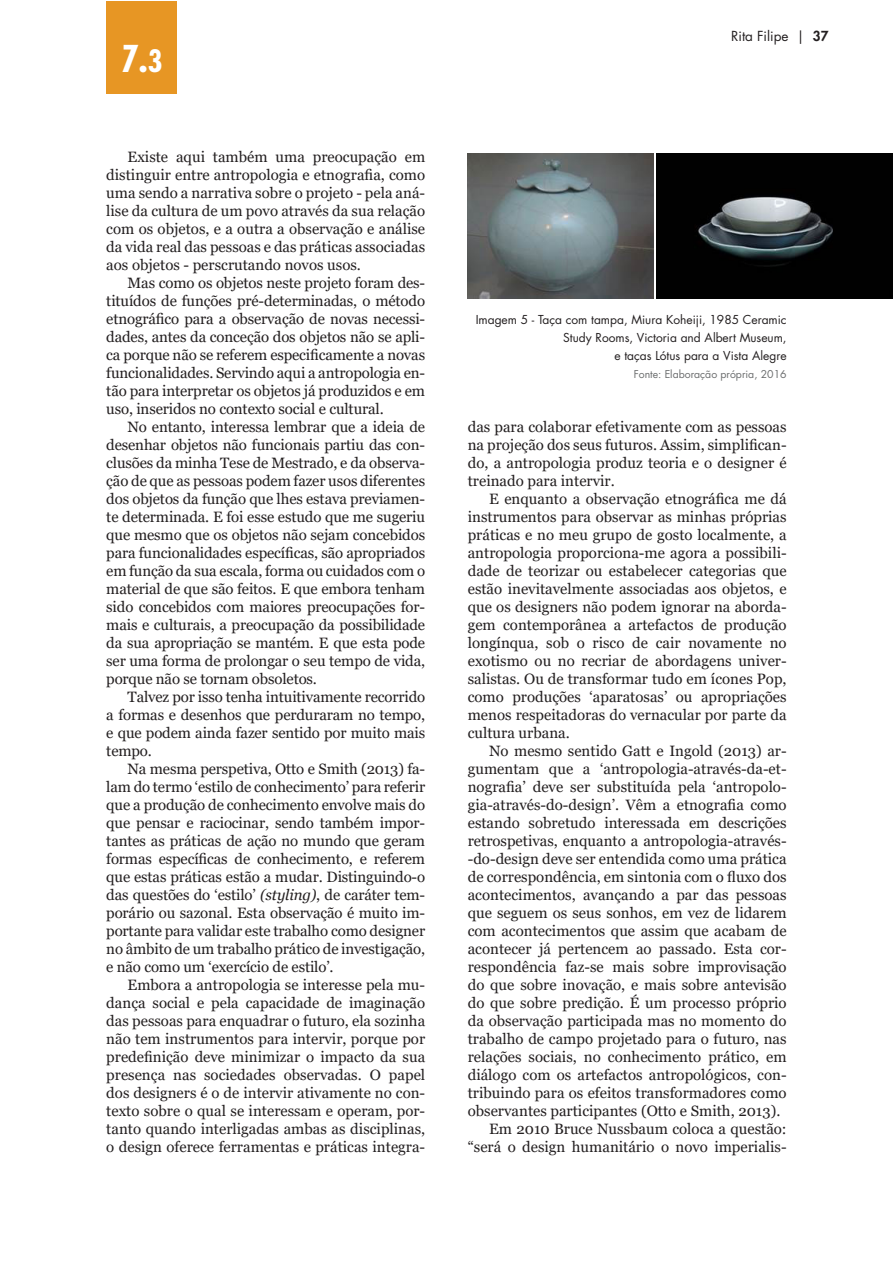
<style>
.page{position:relative;width:893px;height:1263px;background:#fff}
.page>*{position:absolute;margin:0;border:0;box-sizing:border-box;transform-origin:0 0}
.t1{font:700 condensed 36px "Futura Std";color:#fff}
.texto{font:15px/18px "Georgia";color:#231f20;text-align:justify}
.t2{font:13.5px "Futura Std";color:#231f20}
.legendas{font:12px/18px "Futura Std";color:#231f20;text-align:right}
.legendas-2{font:10.5px "Futura Std";color:#6b6d6e}
.s1{font-size:30px}
.s2{font-style:italic}
.s3{font-weight:800}
</style>
<div class="page">
<div style="left:106px;top:1px;width:71px;height:93px;background:#e79624"></div>
<img style="left:468px;top:153px;width:185px;height:145px">
<img style="left:657px;top:153px;width:236px;height:145px">
<h1 class="t1" style="left:121px;top:37px;width:43px">7.<span class="s1">3</span></h1>
<p class="texto" style="left:106px;top:148px;width:320px;text-indent:21px">Existe aqui também uma preocupação em distinguir entre antropologia e etnografia, como uma sendo a narrativa sobre o projeto - pela aná&shy;lise da cultura de um povo através da sua relação com os objetos, e a outra a observação e análise da vida real das pessoas e das práticas associadas aos objetos - perscrutando novos usos.</p>
<p class="texto" style="left:106px;top:274px;width:320px;text-indent:21px">Mas como os objetos neste projeto foram des&shy;tituídos de funções pré-determinadas, o método etnográfico para a observação de novas necessi&shy;dades, antes da conceção dos objetos não se apli&shy;ca porque não se referem especificamente a novas funcionalidades. Servindo aqui a antropologia en&shy;tão para interpretar os objetos já produzidos e em uso, inseridos no contexto social e cultural.</p>
<p class="texto" style="left:106px;top:418px;width:320px;text-indent:21px">No entanto, interessa lembrar que a ideia de desenhar objetos não funcionais partiu das con&shy;clusões da minha Tese de Mestrado, e da observa&shy;ção de que as pessoas podem fazer usos diferentes dos objetos da função que lhes estava previamen&shy;te determinada. E foi esse estudo que me sugeriu que mesmo que os objetos não sejam concebidos para funcionalidades específicas, são apropriados em função da sua escala, forma ou cuidados com o material de que são feitos. E que embora tenham sido concebidos com maiores preocupações for&shy;mais e culturais, a preocupação da possibilidade da sua apropriação se mantém. E que esta pode ser uma forma de prolongar o seu tempo de vida, porque não se tornam obsoletos.</p>
<p class="texto" style="left:106px;top:688px;width:320px;text-indent:21px">Talvez por isso tenha intuitivamente recorrido a formas e desenhos que perduraram no tempo, e que podem ainda fazer sentido por muito mais tempo.</p>
<p class="texto" style="left:106px;top:760px;width:320px;text-indent:21px">Na mesma perspetiva, Otto e Smith (2013) fa&shy;lam do termo ‘estilo de conhecimento’ para referir que a produção de conhecimento envolve mais do que pensar e raciocinar, sendo também impor&shy;tantes as práticas de ação no mundo que geram formas específicas de conhecimento, e referem que estas práticas estão a mudar. Distinguindo-o das questões do ‘estilo’ <span class="s2">(styling)</span>, de caráter tem&shy;porário ou sazonal. Esta observação é muito im&shy;portante para validar este trabalho como designer no âmbito de um trabalho prático de investigação, e não como um ‘exercício de estilo’.</p>
<p class="texto" style="left:106px;top:976px;width:320px;text-indent:21px">Embora a antropologia se interesse pela mu&shy;dança social e pela capacidade de imaginação das pessoas para enquadrar o futuro, ela sozinha não tem instrumentos para intervir, porque por predefinição deve minimizar o impacto da sua presença nas sociedades observadas. O papel dos designers é o de intervir ativamente no con&shy;texto sobre o qual se interessam e operam, por&shy;tanto quando interligadas ambas as disciplinas, o design oferece ferramentas e práticas integra-</p>
<p class="t2" style="left:731px;top:28px;width:99px">Rita Filipe | <span class="s3">37</span></p>
<p class="legendas" style="left:476px;top:311px;width:312px">Imagem 5 - Taça com tampa, Miura Koheiji, 1985 Ceramic<br>Study Rooms, Victoria and Albert Museum,</p>
<p class="legendas" style="left:614px;top:347px;width:174px">e taças Lótus para a Vista Alegre</p>
<p class="legendas-2" style="left:634px;top:367px;width:154px">Fonte: Elaboração própria, 2016</p>
<p class="texto" style="left:468px;top:418px;width:320px">das para colaborar efetivamente com as pessoas na projeção dos seus futuros. Assim, simplifican&shy;do, a antropologia produz teoria e o designer é treinado para intervir.</p>
<p class="texto" style="left:468px;top:490px;width:320px;text-indent:21px">E enquanto a observação etnográfica me dá instrumentos para observar as minhas próprias práticas e no meu grupo de gosto localmente, a antropologia proporciona-me agora a possibili&shy;dade de teorizar ou estabelecer categorias que estão inevitavelmente associadas aos objetos, e que os designers não podem ignorar na aborda&shy;gem contemporânea a artefactos de produção longínqua, sob o risco de cair novamente no exotismo ou no recriar de abordagens univer&shy;salistas. Ou de transformar tudo em ícones Pop, como produções ‘aparatosas’ ou apropriações menos respeitadoras do vernacular por parte da cultura urbana.</p>
<p class="texto" style="left:468px;top:742px;width:320px;text-indent:21px">No mesmo sentido Gatt e Ingold (2013) ar&shy;gumentam que a ‘antropologia-através-da-et&shy;nografia’ deve ser substituída pela ‘antropolo&shy;gia-através-do-design’. Vêm a etnografia como estando sobretudo interessada em descrições retrospetivas, enquanto a antropologia-através--do-design deve ser entendida como uma prática de correspondência, em sintonia com o fluxo dos acontecimentos, avançando a par das pessoas que seguem os seus sonhos, em vez de lidarem com acontecimentos que assim que acabam de acontecer já pertencem ao passado. Esta cor&shy;respondência faz-se mais sobre improvisação do que sobre inovação, e mais sobre antevisão do que sobre predição. É um processo próprio da observação participada mas no momento do trabalho de campo projetado para o futuro, nas relações sociais, no conhecimento prático, em diálogo com os artefactos antropológicos, con&shy;tribuindo para os efeitos transformadores como observantes participantes (Otto e Smith, 2013).</p>
<p class="texto" style="left:468px;top:1120px;width:320px;text-align:right">Em 2010 Bruce Nussbaum coloca a questão: “será o design humanitário o novo imperialis-</p>
</div>
